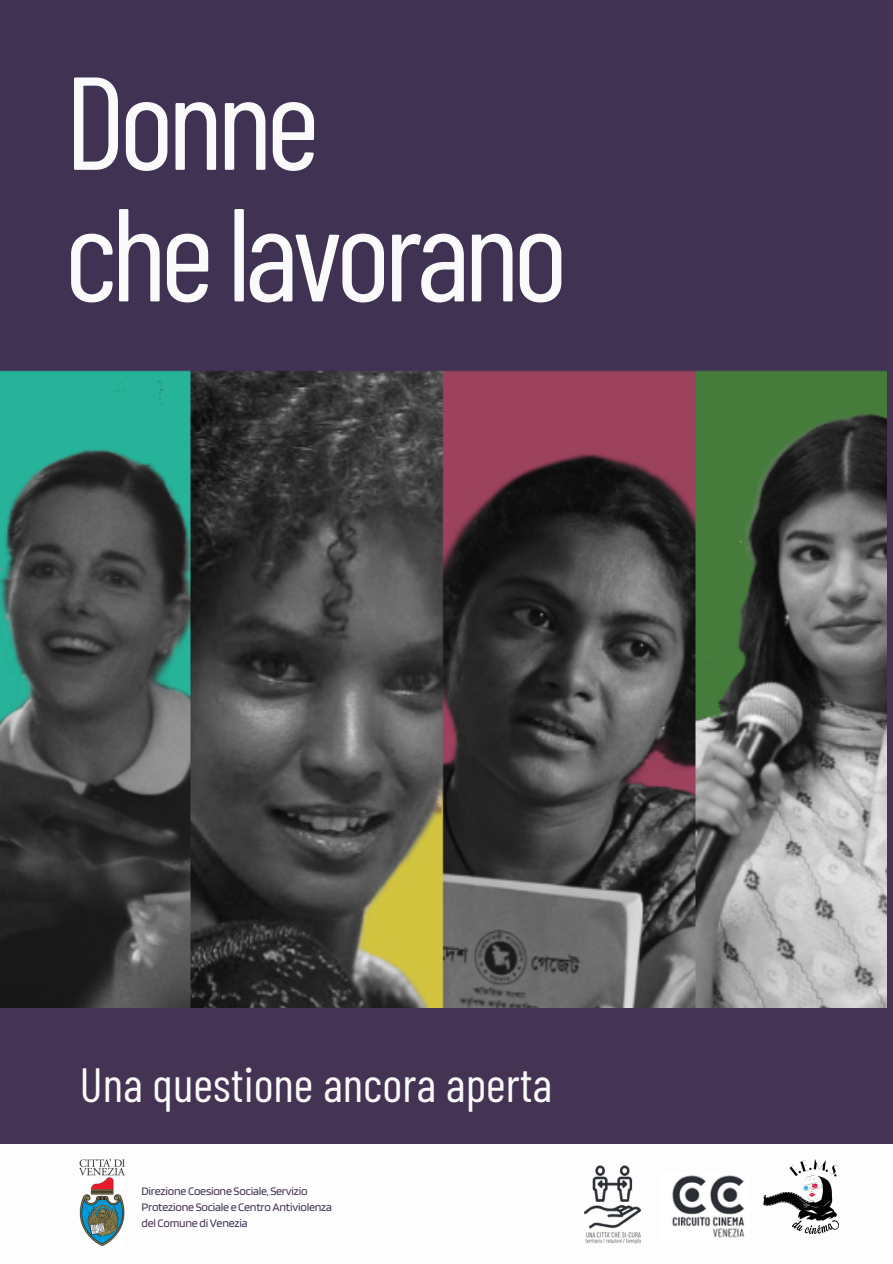
<style>
.page{position:relative;width:893px;height:1264px;background:#fff}
.page>*{position:absolute;margin:0;border:0;box-sizing:border-box;transform-origin:0 0}
.t1{font:131.85px "Barlow Condensed";letter-spacing:-.05em;color:#fafafa}
.t2{font:48px "Barlow Condensed";color:#fafafa}
.t3{font:12px/16px "Blinker";letter-spacing:-.02em;color:#443352}
</style>
<div class="page">
<div style="left:0;top:0;width:892px;height:1262px;background:#443352"></div>
<div style="left:0;top:1144px;width:892px;height:118px;background:#fdfdfd"></div>
<img style="left:80px;top:1159px;width:45px;height:86px">
<img style="left:763px;top:1159px;width:75px;height:74px">
<img style="left:0;top:370px;width:886px;height:637px">
<img style="left:672px;top:1175px;width:73px;height:63px">
<img style="left:584px;top:1165px;width:58px;height:80px">
<p class="t1" style="left:64px;top:38px;width:257px">Donne</p>
<p class="t1" style="left:64px;top:169px;width:505px">chelavorano</p>
<p class="t2" style="left:80px;top:1054px;width:474px">Una questione ancora aperta</p>
<p class="t3" style="left:141px;top:1182px;width:192px">Direzione Coesione Sociale, Servizio<br>Protezione Sociale e CentroAntiviolenza del ComunediVenezia</p>
</div>
